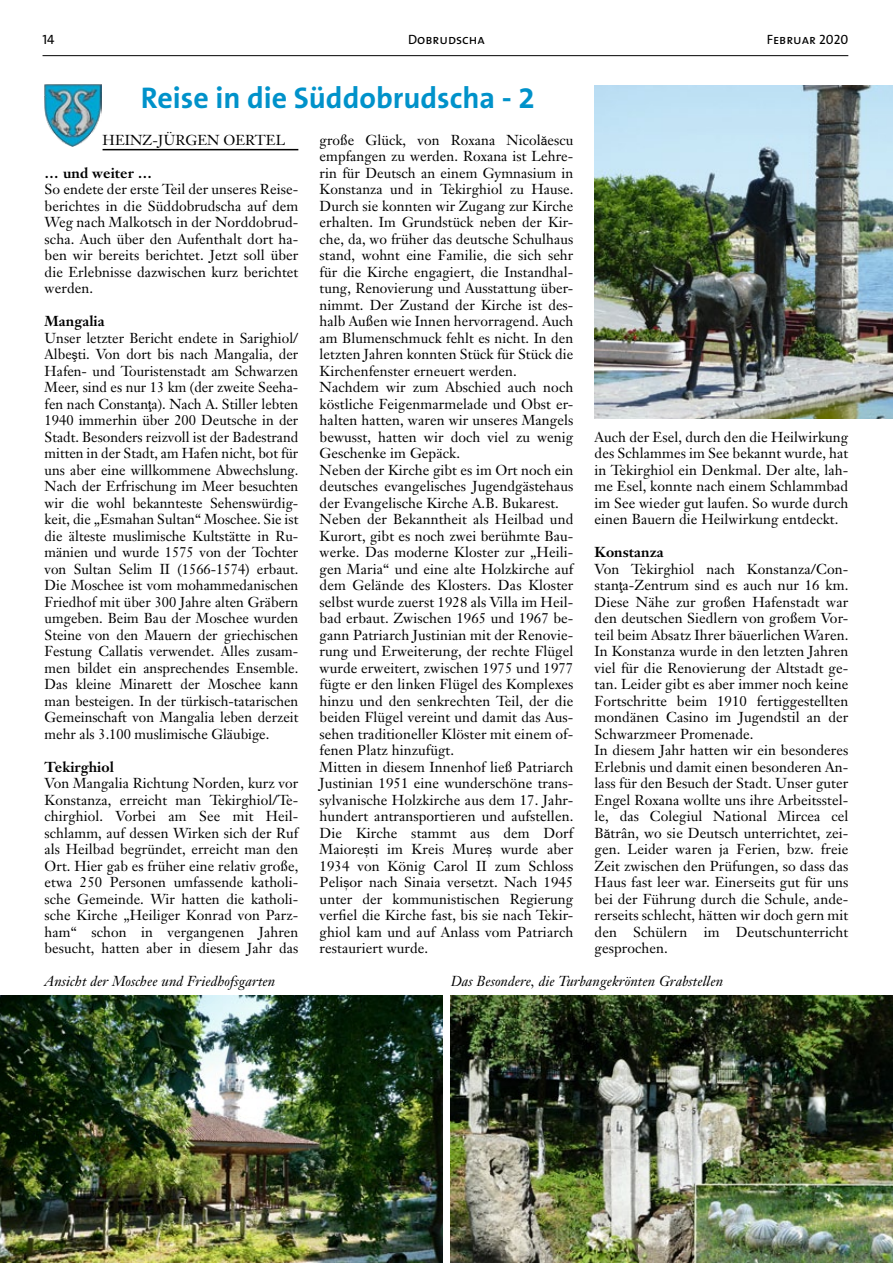
<style>
.page{position:relative;width:893px;height:1263px;background:#fff}
.page>*{position:absolute;margin:0;border:0;box-sizing:border-box;transform-origin:0 0}
.t1{font:700 30px "The Sans B7";color:#0092ca}
.t2{font:14.25px/16.5px "Janson Text";letter-spacing:.005em;color:#000;text-align:justify}
.t3{font:italic 14.25px "Janson Text";letter-spacing:.005em;color:#000}
.t4{font:700 14.25px "Janson Text";letter-spacing:.005em;color:#000}
.t5{font:13.5px "The Sans Caps";color:#000}
.s1{font-family:"Helvetica";font-size:12px}
</style>
<div class="page">
<hr style="left:43px;top:55px;width:805px;height:1px;background:#000">
<hr style="left:103px;top:149px;width:195px;height:1px;background:#000">
<img style="left:0;top:995px;width:442px;height:268px">
<img style="left:451px;top:995px;width:442px;height:268px">
<img style="left:595px;top:85px;width:298px;height:334px">
<img style="left:44px;top:84px;width:57px;height:63px">
<p class="t5" style="left:43px;top:28px;width:14px">14</p>
<p class="t5" style="left:408px;top:28px;width:78px">Dobrudscha</p>
<p class="t5" style="left:767px;top:28px;width:83px">Februar 2020</p>
<h1 class="t1" style="left:141px;top:82px;width:396px">Reise in die Süddobrudscha - 2</h1>
<p class="t2" style="left:103px;top:131px;width:73px">Heinz-Jürge</p>
<p class="t2" style="left:207px;top:131px;width:40px">n Oertel</p>
<p class="t4" style="left:45px;top:163px;width:109px">… und weiter …</p>
<p class="t2" style="left:45px;top:181px;width:255px">So endete der erste Teil der unseres Reise&shy;berichtes in die Süddobrudscha auf dem Weg nach Malkotsch in der Norddobrud&shy;scha. Auch über den Aufenthalt dort ha&shy;ben wir bereits berichtet. Jetzt soll über die Erlebnisse dazwischen kurz berichtet werden.</p>
<p class="t4" style="left:45px;top:312px;width:62px">Mangalia</p>
<p class="t2" style="left:45px;top:329px;width:255px">Unser letzter Bericht endete in Sarighiol/ Albe<span class="s1">ş</span>ti. Von dort bis nach Mangalia, der Hafen- und Touristenstadt am Schwarzen Meer, sind es nur 13 km (der zweite Seeha&shy;fen nach Constan<span class="s1">ţ</span>a). Nach A. Stiller lebten 1940 immerhin über 200 Deutsche in der Stadt. Besonders reizvoll ist der Badestrand mitten in der Stadt, am Hafen nicht, bot für uns aber eine willkommene Abwechslung.<br>Nach der Erfrischung im Meer besuchten wir die wohl bekannteste Sehenswürdig&shy;keit, die „Esmahan Sultan“ Moschee. Sie ist die älteste muslimische Kultstätte in Ru&shy;mänien und wurde 1575 von der Tochter von Sultan Selim II (1566-1574) erbaut.<br>Die Moschee ist vom mohammedanischen Friedhof mit über 300 Jahre alten Gräbern umgeben. Beim Bau der Moschee wurden Steine von den Mauern der griechischen Festung Callatis verwendet. Alles zusam&shy;men bildet ein ansprechendes Ensemble.<br>Das kleine Minarett der Moschee kann man besteigen. In der türkisch-tatarischen Gemeinschaft von Mangalia leben derzeit mehr als 3.100 muslimische Gläubige.</p>
<p class="t4" style="left:45px;top:758px;width:71px">Tekirghiol</p>
<p class="t2" style="left:45px;top:775px;width:255px">Von Mangalia Richtung Norden, kurz vor Konstanza, erreicht man Tekirghiol/Te&shy;chirghiol. Vorbei am See mit Heil&shy;schlamm, auf dessen Wirken sich der Ruf als Heilbad begründet, erreicht man den Ort. Hier gab es früher eine relativ große, etwa 250 Personen umfassende katholi&shy;sche Gemeinde. Wir hatten die katholi&shy;sche Kirche „Heiliger Konrad von Parz&shy;ham“ schon in vergangenen Jahren besucht, hatten aber in diesem Jahr das</p>
<p class="t2" style="left:320px;top:131px;width:255px;text-align:left">große Glück, von Roxana Nicol<span class="s1">ă</span>escu empfangen zu werden. Roxana ist Lehre&shy;rin für Deutsch an einem Gymnasium in Konstanza und in Tekirghiol zu Hause.<br>Durch sie konnten wir Zugang zur Kirche erhalten. Im Grundstück neben der Kir&shy;che, da, wo früher das deutsche Schulhaus stand, wohnt eine Familie, die sich sehr für die Kirche engagiert, die Instandhal&shy;tung, Renovierung und Ausstattung über&shy;nimmt. Der Zustand der Kirche ist des&shy;halb Außen wie Innen hervorragend. Auch am Blumenschmuck fehlt es nicht. In den letzten Jahren konnten Stück für Stück die Kirchenfenster erneuert werden.<br>Nachdem wir zum Abschied auch noch köstliche Feigenmarmelade und Obst er&shy;halten hatten, waren wir unseres Mangels bewusst, hatten wir doch viel zu wenig Geschenke im Gepäck.<br>Neben der Kirche gibt es im Ort noch ein deutsches evangelisches Jugendgästehaus der Evangelische Kirche A.B. Bukarest.<br>Neben der Bekanntheit als Heilbad und Kurort, gibt es noch zwei berühmte Bau&shy;werke. Das moderne Kloster zur „Heili&shy;gen Maria“ und eine alte Holzkirche auf dem Gelände des Klosters. Das Kloster selbst wurde zuerst 1928 als Villa im Heil&shy;bad erbaut. Zwischen 1965 und 1967 be&shy;gann Patriarch Justinian mit der Renovie&shy;rung und Erweiterung, der rechte Flügel wurde erweitert, zwischen 1975 und 1977 fügte er den linken Flügel des Komplexes hinzu und den senkrechten Teil, der die beiden Flügel vereint und damit das Aus&shy;sehen traditioneller Klöster mit einem of&shy;fenen Platz hinzufügt.<br>Mitten in diesem Innenhof ließ Patriarch Justinian 1951 eine wunderschöne trans&shy;sylvanische Holzkirche aus dem 17. Jahr&shy;hundert antransportieren und aufstellen.<br>Die Kirche stammt aus dem Dorf Maiore<span class="s1">ș</span>ti im Kreis Mure<span class="s1">ș</span> wurde aber 1934 von König Carol II zum Schloss Peli<span class="s1">ș</span>or nach Sinaia versetzt. Nach 1945 unter der kommunistischen Regierung verfiel die Kirche fast, bis sie nach Tekir&shy;ghiol kam und auf Anlass vom Patriarch restauriert wurde.</p>
<p class="t2" style="left:595px;top:428px;width:255px">Auch der Esel, durch den die Heilwirkung des Schlammes im See bekannt wurde, hat in Tekirghiol ein Denkmal. Der alte, lah&shy;me Esel, konnte nach einem Schlammbad im See wieder gut laufen. So wurde durch einen Bauern die Heilwirkung entdeckt.</p>
<p class="t4" style="left:595px;top:543px;width:71px">Konstanza</p>
<p class="t2" style="left:595px;top:560px;width:255px;text-align:left">Von Tekirghiol nach Konstanza/Con&shy;stan<span class="s1">ţ</span>a-Zentrum sind es auch nur 16 km.<br>Diese Nähe zur großen Hafenstadt war den deutschen Siedlern von großem Vor&shy;teil beim Absatz Ihrer bäuerlichen Waren.<br>In Konstanza wurde in den letzten Jahren viel für die Renovierung der Altstadt ge&shy;tan. Leider gibt es aber immer noch keine Fortschritte beim 1910 fertiggestellten mondänen Casino im Jugendstil an der Schwarzmeer Promenade.<br>In diesem Jahr hatten wir ein besonderes Erlebnis und damit einen besonderen An&shy;lass für den Besuch der Stadt. Unser guter Engel Roxana wollte uns ihre Arbeitsstel&shy;le, das Colegiul National Mircea cel B<span class="s1">ă</span>trân, wo sie Deutsch unterrichtet, zei&shy;gen. Leider waren ja Ferien, bzw. freie Zeit zwischen den Prüfungen, so dass das Haus fast leer war. Einerseits gut für uns bei der Führung durch die Schule, ande&shy;rerseits schlecht, hätten wir doch gern mit den Schülern im Deutschunterricht gesprochen.</p>
<p class="t3" style="left:45px;top:972px;width:232px">Ansicht der Moschee und Friedhofsgarten</p>
<p class="t3" style="left:451px;top:972px;width:274px">Das Besondere, die Turbangekrönten Grabstellen</p>
</div>
